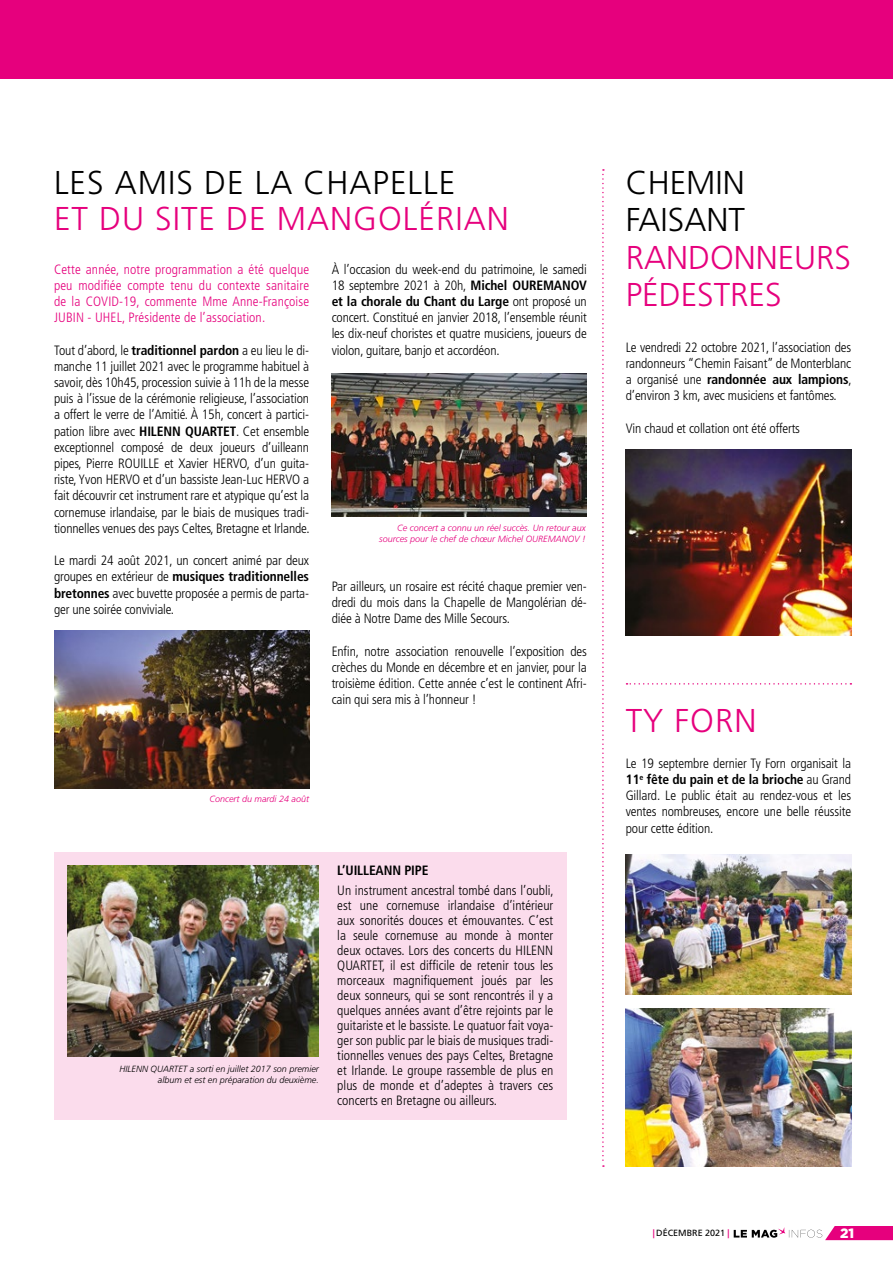
<style>
.page{position:relative;width:893px;height:1263px;background:#fff}
.page>*{position:absolute;margin:0;border:0;box-sizing:border-box;transform-origin:0 0}
.t1{font:300 33px "Frutiger LT Std";letter-spacing:.03em;color:#e6007d}
.t2{font:300 33px/37.5px "Frutiger LT Std";color:#e6007d}
.t3{font:300 33px "Frutiger LT Std";letter-spacing:.03em;color:#000}
.t4{font:300 33px/37.5px "Frutiger LT Std";color:#000}
.t5{font:300 condensed 13.5px/16.2px "Frutiger LT Std";letter-spacing:-.01em;color:#000;text-align:justify}
.t6{font:300 condensed 13.5px/16.2px "Frutiger LT Std";letter-spacing:.01em;color:#e6007d;text-align:justify}
.t7{font:700 condensed 13.5px "Frutiger LT Std";letter-spacing:-.01em;color:#000}
.t8{font:900 13.5px "Gotham";color:#fff}
.t9{font:italic 300 9px/10.8px "Frutiger LT Std";color:#e6007d;text-align:right}
.t10{font:italic 300 9px/10.8px "Frutiger LT Std";color:#000;text-align:right}
.t11{font:9px "Frutiger LT Std";color:#000}
.s1{font-weight:700}
.s2{font-weight:700;color:#e6007d}
</style>
<div class="page">
<div style="left:54px;top:852px;width:512px;height:268px;background:#fbdcec"></div>
<div style="left:0;top:0;width:893px;height:79px;background:#e6007d"></div>
<svg style="left:734px;top:1226px;width:159px;height:14px"></svg>
<img style="left:67px;top:865px;width:252px;height:192px">
<img style="left:54px;top:630px;width:255px;height:158px">
<img style="left:332px;top:373px;width:255px;height:144px">
<svg style="left:626px;top:683px;width:225px;height:2px"></svg>
<svg style="left:602px;top:169px;width:2px;height:998px"></svg>
<img style="left:626px;top:450px;width:225px;height:186px">
<img style="left:626px;top:854px;width:225px;height:140px">
<img style="left:626px;top:1008px;width:225px;height:158px">
<h1 class="t3" style="left:54px;top:165px;width:403px">LES AMIS DE LA CHAPELLE</h1>
<h1 class="t1" style="left:54px;top:201px;width:456px">ET DU SITE DE MANGOLÉRIAN</h1>
<p class="t6" style="left:54px;top:261px;width:257px">Cette année, notre programmation a été quelque peu modifiée compte tenu du contexte sanitaire de la COVID-19, commente Mme Anne-Françoise JUBIN - UHEL, Présidente de l’association.</p>
<p class="t5" style="left:54px;top:342px;width:257px">Tout d’abord, le <span class="s1">traditionnel pardon</span> a eu lieu le di&shy;manche 11 juillet 2021 avec le programme habituel à savoir, dès 10h45, procession suivie à 11h de la messe puis à l’issue de la cérémonie religieuse, l’association a offert le verre de l’Amitié. À 15h, concert à partici&shy;pation libre avec <span class="s1">HILENN QUARTET</span>. Cet ensemble exceptionnel composé de deux joueurs d’uilleann pipes, Pierre ROUILLE et Xavier HERVO, d’un guita&shy;riste, Yvon HERVO et d’un bassiste Jean-Luc HERVO a fait découvrir cet instrument rare et atypique qu’est la cornemuse irlandaise, par le biais de musiques tradi&shy;tionnelles venues des pays Celtes, Bretagne et Irlande.</p>
<p class="t5" style="left:54px;top:553px;width:257px">Le mardi 24 août 2021, un concert animé par deux groupes en extérieur de <span class="s1">musiques traditionnelles bretonnes</span> avec buvette proposée a permis de parta&shy;ger une soirée conviviale.</p>
<p class="t5" style="left:332px;top:261px;width:257px">À l’occasion du week-end du patrimoine, le samedi 18 septembre 2021 à 20h, <span class="s1">Michel OUREMANOV et la chorale du Chant du Large</span> ont proposé un concert. Constitué en janvier 2018, l’ensemble réunit les dix-neuf choristes et quatre musiciens, joueurs de violon, guitare, banjo et accordéon.</p>
<p class="t9" style="left:379px;top:524px;width:208px">Ce concert a connu un réel succès. Un retour aux sources pour le chef de chœur Michel OUREMANOV !</p>
<p class="t5" style="left:332px;top:578px;width:257px">Par ailleurs, un rosaire est récité chaque premier ven&shy;dredi du mois dans la Chapelle de Mangolérian dé&shy;diée à Notre Dame des Mille Secours.</p>
<p class="t5" style="left:332px;top:643px;width:257px">Enfin, notre association renouvelle l’exposition des crèches du Monde en décembre et en janvier, pour la troisième édition. Cette année c’est le continent Afri&shy;cain qui sera mis à l’honneur !</p>
<p class="t9" style="left:210px;top:794px;width:101px">Concert du mardi 24 août</p>
<p class="t10" style="left:120px;top:1064px;width:201px">HILENN QUARTET a sorti en juillet 2017 son premier album et est en préparation du deuxième.</p>
<p class="t7" style="left:337px;top:864px;width:93px">L’UILLEANN PIPE</p>
<p class="t5" style="left:337px;top:883px;width:218px;line-height:15px">Un instrument ancestral tombé dans l’oubli, est une cornemuse irlandaise d’intérieur aux sonorités douces et émouvantes. C’est la seule cornemuse au monde à monter deux octaves. Lors des concerts du HILENN QUARTET, il est difficile de retenir tous les morceaux magnifiquement joués par les deux sonneurs, qui se sont rencontrés il y a quelques années avant d’être rejoints par le guitariste et le bassiste. Le quatuor fait voya&shy;ger son public par le biais de musiques tradi&shy;tionnelles venues des pays Celtes, Bretagne et Irlande. Le groupe rassemble de plus en plus de monde et d’adeptes à travers ces concerts en Bretagne ou ailleurs.</p>
<h1 class="t4" style="left:626px;top:164px;width:121px">CHEMIN<br>FAISANT</h1>
<h1 class="t2" style="left:626px;top:239px;width:227px">RANDONNEURS<br>PÉDESTRES</h1>
<p class="t5" style="left:626px;top:339px;width:227px">Le vendredi 22 octobre 2021, l’association des randonneurs “Chemin Faisant” de Monterblanc a organisé une <span class="s1">randonnée aux lampions</span>, d’environ 3 km, avec musiciens et fantômes.</p>
<p class="t5" style="left:626px;top:420px;width:176px">Vin chaud et collation ont été offerts</p>
<h1 class="t1" style="left:626px;top:703px;width:132px">TY FORN</h1>
<p class="t5" style="left:626px;top:755px;width:227px">Le 19 septembre dernier Ty Forn organisait la <span class="s1">11</span><sup>e</sup> <span class="s1">fête du pain et de la brioche</span> au Grand Gillard. Le public était au rendez-vous et les ventes nombreuses, encore une belle réussite pour cette édition.</p>
<p class="t11" style="left:653px;top:1228px;width:78px"><span class="s2">|</span> DÉCEMBRE 2021 <span class="s2">|</span></p>
<p class="t8" style="left:840px;top:1227px;width:16px">21</p>
</div>
